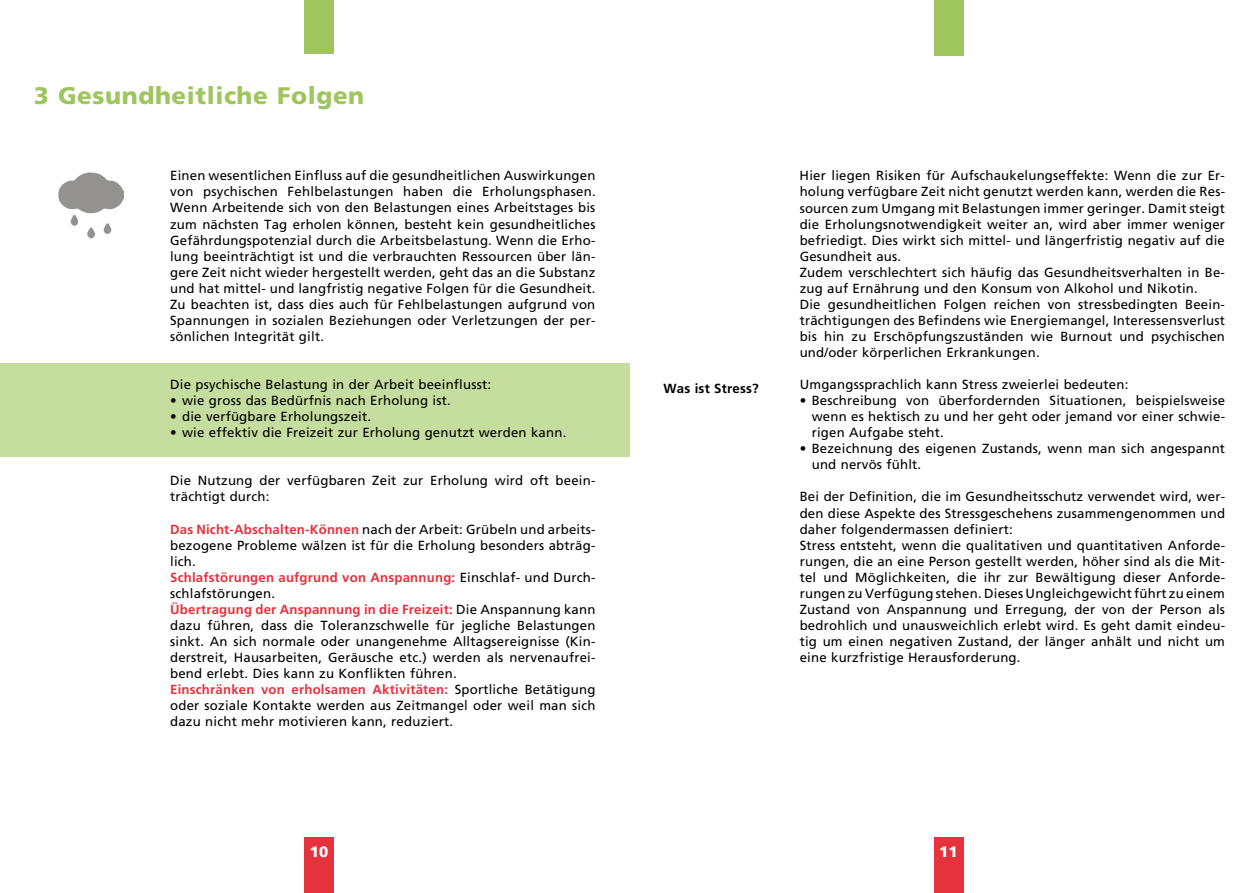
<style>
.page{position:relative;width:1259px;height:893px;background:#fff}
.page>*{position:absolute;margin:0;border:0;box-sizing:border-box;transform-origin:0 0}
.t1{font:900 24px "Frutiger";letter-spacing:.025em;color:#9fc65e}
.t2{font:900 15px "Frutiger";color:#fff}
.t3{font:13.2px/16px "Frutiger";letter-spacing:.015em;color:#000}
.t4{font:700 13.2px "Frutiger";letter-spacing:.015em;color:#000}
.s1{font-weight:700;color:#e5323d}
</style>
<div class="page">
<div style="left:0;top:364px;width:629px;height:93px;background:#c5dd9e"></div>
<div style="left:933px;top:0;width:30px;height:55px;background:#9fc65e"></div>
<div style="left:304px;top:0;width:30px;height:54px;background:#9fc65e"></div>
<img style="left:58px;top:172px;width:66px;height:66px">
<div style="left:304px;top:838px;width:30px;height:55px;background:#e5323d"></div>
<div style="left:933px;top:838px;width:30px;height:55px;background:#e5323d"></div>
<h1 class="t1" style="left:34px;top:81px;width:332px">3 Gesundheitliche Folgen</h1>
<p class="t3" style="left:170px;top:168px;width:427px;text-align:justify">Einen wesentlichen Einfluss auf die gesundheitlichen Auswirkungen von psychischen Fehlbelastungen haben die Erholungsphasen.<br>Wenn Arbeitende sich von den Belastungen eines Arbeitstages bis zum nächsten Tag erholen können, besteht kein gesundheitliches Gefährdungspotenzial durch die Arbeitsbelastung. Wenn die Erho&shy;lung beeinträchtigt ist und die verbrauchten Ressourcen über län&shy;gere Zeit nicht wieder hergestellt werden, geht das an die Substanz und hat mittel- und langfristig negative Folgen für die Gesundheit.<br>Zu beachten ist, dass dies auch für Fehlbelastungen aufgrund von Spannungen in sozialen Beziehungen oder Verletzungen der per&shy;sönlichen Integrität gilt.</p>
<p class="t3" style="left:170px;top:376px;width:322px">Die psychische Belastung in der Arbeit beeinflusst:</p>
<p class="t3" style="left:170px;top:393px;width:282px">• wie gross das Bedürfnis nach Erholung ist.</p>
<p class="t3" style="left:170px;top:409px;width:202px">• die verfügbare Erholungszeit.</p>
<p class="t3" style="left:170px;top:425px;width:398px">• wie effektiv die Freizeit zur Erholung genutzt werden kann.</p>
<p class="t3" style="left:170px;top:473px;width:427px">Die Nutzung der verfügbaren Zeit zur Erholung wird oft beein&shy;trächtigt durch:</p>
<p class="t3" style="left:170px;top:521px;width:427px"><span class="s1">Das Nicht-Abschalten-Können</span> nach der Arbeit: Grübeln und arbeits&shy;bezogene Probleme wälzen ist für die Erholung besonders abträg&shy;lich.<br><span class="s1">Schlafstörungen aufgrund von Anspannung:</span> Einschlaf- und Durch&shy;schlafstörungen.<br><span class="s1">Übertragung der Anspannung in die Freizeit:</span> Die Anspannung kann dazu führen, dass die Toleranzschwelle für jegliche Belastungen sinkt. An sich normale oder unangenehme Alltagsereignisse (Kin&shy;derstreit, Hausarbeiten, Geräusche etc.) werden als nervenaufrei&shy;bend erlebt. Dies kann zu Konflikten führen.<br><span class="s1">Einschränken von erholsamen Aktivitäten:</span> Sportliche Betätigung oder soziale Kontakte werden aus Zeitmangel oder weil man sich dazu nicht mehr motivieren kann, reduziert.</p>
<p class="t4" style="left:663px;top:381px;width:97px">Was ist Stress?</p>
<p class="t3" style="left:799px;top:168px;width:427px">Hier liegen Risiken für Aufschaukelungseffekte: Wenn die zur Er&shy;holung verfügbare Zeit nicht genutzt werden kann, werden die Res&shy;sourcen zum Umgang mit Belastungen immer geringer. Damit steigt die Erholungsnotwendigkeit weiter an, wird aber immer weniger befriedigt. Dies wirkt sich mittel- und längerfristig negativ auf die Gesundheit aus.<br>Zudem verschlechtert sich häufig das Gesundheitsverhalten in Be&shy;zug auf Ernährung und den Konsum von Alkohol und Nikotin.<br>Die gesundheitlichen Folgen reichen von stressbedingten Beein&shy;trächtigungen des Befindens wie Energiemangel, Interessensverlust bis hin zu Erschöpfungszuständen wie Burnout und psychischen und/oder körperlichen Erkrankungen.</p>
<p class="t3" style="left:799px;top:377px;width:330px">Umgangssprachlich kann Stress zweierlei bedeuten:</p>
<p class="t3" style="left:811px;top:393px;width:415px;text-align:justify;text-indent:-12px">• Beschreibung von überfordernden Situationen, beispielsweise wenn es hektisch zu und her geht oder jemand vor einer schwie&shy;rigen Aufgabe steht.</p>
<p class="t3" style="left:811px;top:441px;width:415px;text-indent:-12px">• Bezeichnung des eigenen Zustands, wenn man sich angespannt und nervös fühlt.</p>
<p class="t3" style="left:799px;top:489px;width:427px">Bei der Definition, die im Gesundheitsschutz verwendet wird, wer&shy;den diese Aspekte des Stressgeschehens zusammengenommen und daher folgendermassen definiert:<br>Stress entsteht, wenn die qualitativen und quantitativen Anforde&shy;rungen, die an eine Person gestellt werden, höher sind als die Mit&shy;tel und Möglichkeiten, die ihr zur Bewältigung dieser Anforde&shy;rungen zu Verfügung stehen. Dieses Ungleichgewicht führt zu einem Zustand von Anspannung und Erregung, der von der Person als bedrohlich und unausweichlich erlebt wird. Es geht damit eindeu&shy;tig um einen negativen Zustand, der länger anhält und nicht um eine kurzfristige Herausforderung.</p>
<p class="t2" style="left:310px;top:842px;width:20px">10</p>
<p class="t2" style="left:939px;top:842px;width:20px">11</p>
</div>
